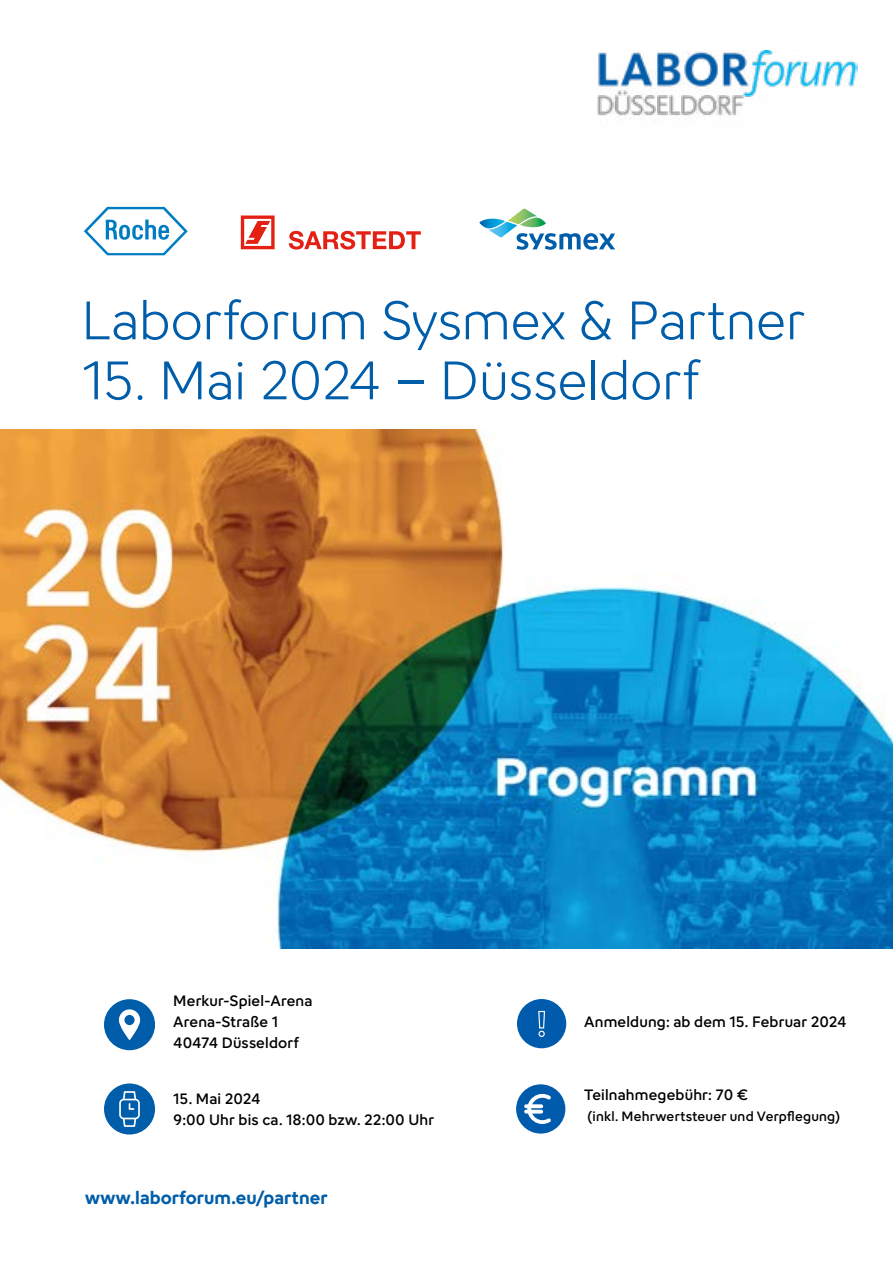
<style>
.page{position:relative;width:893px;height:1263px;background:#fff}
.page>*{position:absolute;margin:0;border:0;box-sizing:border-box;transform-origin:0 0}
.t1{font:300 54px "Sysmex";letter-spacing:-.005em;color:#005da9}
.t2{font:700 18px "Sysmex";letter-spacing:.005em;color:#005da9}
.t3{font:500 15px/21px "Sysmex";letter-spacing:.01em;color:#000}
.t4{font:500 13.5px "Sysmex";letter-spacing:.015em;color:#000}
</style>
<div class="page">
<img style="left:0;top:429px;width:893px;height:519px">
<svg style="left:479px;top:209px;width:136px;height:41px"></svg>
<svg style="left:107px;top:206px;width:58px;height:50px"></svg>
<svg style="left:84px;top:207px;width:104px;height:48px"></svg>
<svg style="left:241px;top:215px;width:34px;height:34px"></svg>
<svg style="left:289px;top:231px;width:132px;height:19px"></svg>
<div style="left:104px;top:999px;width:51px;height:51px;background:#005da9;border-radius:50%"></div>
<svg style="left:119px;top:1009px;width:21px;height:31px"></svg>
<div style="left:104px;top:1083px;width:51px;height:51px;background:#005da9;border-radius:50%"></div>
<svg style="left:119px;top:1091px;width:21px;height:36px"></svg>
<div style="left:517px;top:999px;width:49px;height:49px;background:#005bac;border-radius:50%"></div>
<svg style="left:538px;top:1010px;width:7px;height:19px"></svg>
<div style="left:538px;top:1031px;width:7px;height:6px;border:1px solid #fff;border-radius:50%"></div>
<svg style="left:516px;top:1084px;width:49px;height:49px"></svg>
<img style="left:598px;top:51px;width:259px;height:71px">
<h1 class="t1" style="left:81px;top:286px;width:725px">Laborforum Sysmex &amp; Partner</h1>
<h1 class="t1" style="left:81px;top:346px;width:619px">15. Mai 2024 – Düsseldorf</h1>
<p class="t3" style="left:173px;top:989px;width:141px">Merkur-Spiel-Arena<br>Arena-Straße 1<br>40474 Düsseldorf</p>
<p class="t3" style="left:173px;top:1088px;width:263px">15. Mai 2024<br>9:00 Uhr bis ca. 18:00 bzw. 22:00 Uhr</p>
<p class="t2" style="left:85px;top:1186px;width:244px">www.laborforum.eu/partner</p>
<p class="t3" style="left:584px;top:1010px;width:264px">Anmeldung: ab dem 15. Februar 2024</p>
<p class="t3" style="left:584px;top:1083px;width:166px">Teilnahmegebühr: 70 €</p>
<p class="t4" style="left:587px;top:1107px;width:254px">(inkl. Mehrwertsteuer und Verpflegung)</p>
</div>
